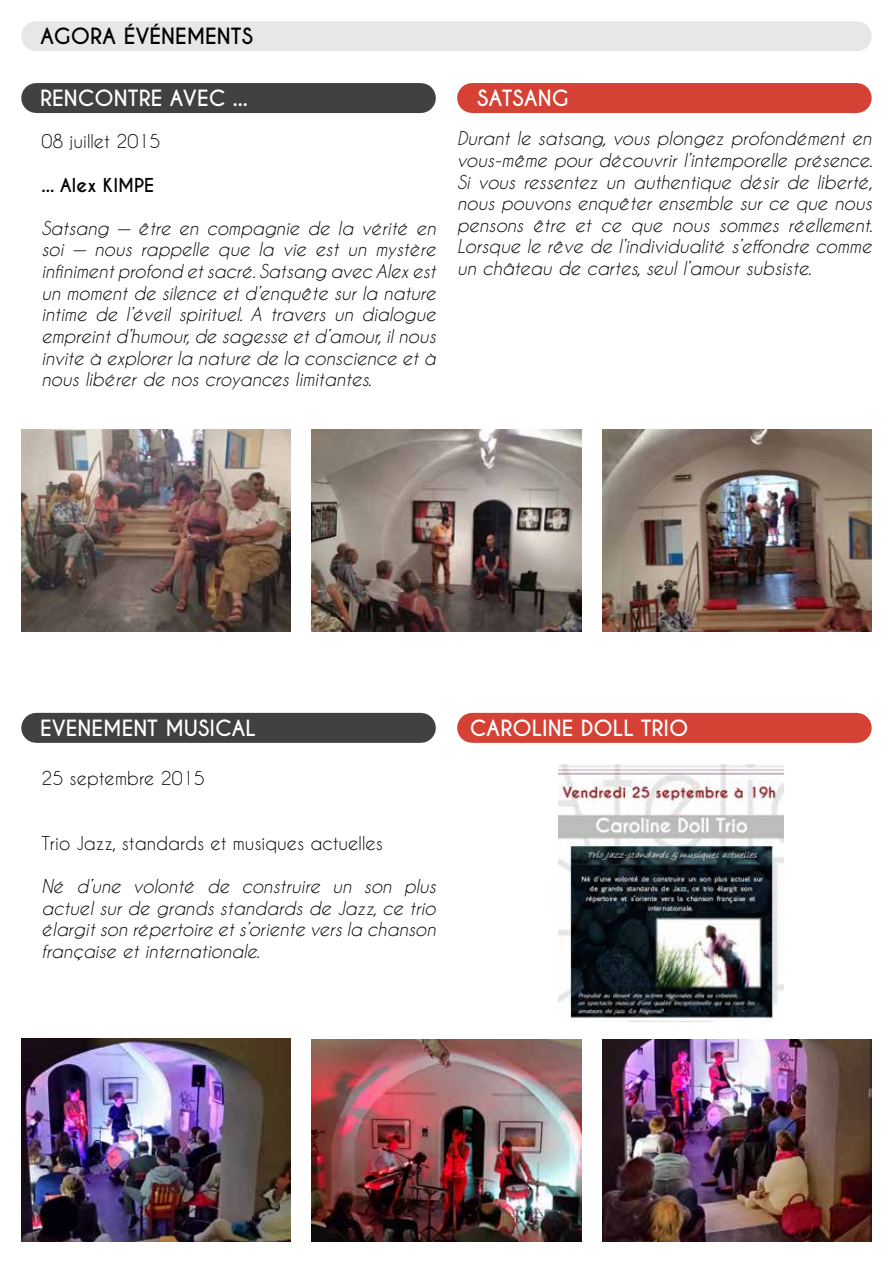
<style>
.page{position:relative;width:893px;height:1263px;background:#fff}
.page>*{position:absolute;margin:0;border:0;box-sizing:border-box;transform-origin:0 0}
.t1{font:700 21px "Caviar Dreams";color:#fff}
.t2{font:700 21px "Caviar Dreams";color:#000}
.t3{font:italic 18px/21.6px "Caviar Dreams";color:#000;text-align:justify}
.t4{font:18px "Caviar Dreams";color:#000}
.t5{font:700 18px "Caviar Dreams";color:#000}
</style>
<div class="page">
<div style="left:36px;top:21px;width:821px;height:30px;background:#e6e7e8"></div>
<div style="left:36px;top:83px;width:385px;height:30px;background:#414042"></div>
<div style="left:472px;top:83px;width:385px;height:30px;background:#d54134"></div>
<div style="left:36px;top:713px;width:385px;height:30px;background:#414042"></div>
<div style="left:472px;top:713px;width:385px;height:30px;background:#d54134"></div>
<img style="left:21px;top:429px;width:270px;height:202px">
<img style="left:312px;top:429px;width:269px;height:202px">
<img style="left:602px;top:429px;width:270px;height:202px">
<img style="left:602px;top:1040px;width:270px;height:202px">
<img style="left:312px;top:1040px;width:269px;height:202px">
<img style="left:21px;top:1038px;width:270px;height:204px">
<img style="left:558px;top:765px;width:225px;height:256px">
<p class="t2" style="left:40px;top:24px;width:214px">AGORA ÉVÉNEM ENTS</p>
<p class="t1" style="left:40px;top:86px;width:15px">RENCONTRE</p>
<p class="t1" style="left:169px;top:86px;width:80px">AVEC ...</p>
<p class="t1" style="left:477px;top:86px;width:14px">SATSANG</p>
<p class="t4" style="left:41px;top:131px;width:120px">08 juillet 2015</p>
<p class="t5" style="left:41px;top:174px;width:103px">... ALEX KI MPE</p>
<p class="t3" style="left:41px;top:217px;width:396px">Satsang — être en compagnie de la vérité en soi — nous rappelle que la vie est un mystère infiniment profond et sacré. Satsang avec Alex est un moment de silence et d’enquête sur la nature intime de l’éveil spirituel. A travers un dialogue empreint d’humour, de sagesse et d’amour, il nous invite à explorer la nature de la conscience et à nous libérer de nos croyances limitantes.</p>
<p class="t3" style="left:457px;top:128px;width:417px">Durant le satsang, vous plongez profondément en vous-même pour découvrir l’intemporelle présence.<br>Si vous ressentez un authentique désir de liberté, nous pouvons enquêter ensemble sur ce que nous pensons être et ce que nous sommes réellement.<br>Lorsque le rêve de l’individualité s’effondre comme un château de cartes, seul l’amour subsiste.</p>
<p class="t1" style="left:40px;top:715px;width:95px">EVENE MENT</p>
<p class="t1" style="left:165px;top:715px;width:32px">MUSICAL</p>
<p class="t1" style="left:470px;top:715px;width:220px">CAROLINE DOLL TRIO</p>
<p class="t4" style="left:41px;top:768px;width:165px">25 septembre 2015</p>
<p class="t4" style="left:41px;top:832px;width:343px">Trio Jazz, standards et musiques actuelles</p>
<p class="t3" style="left:41px;top:875px;width:396px">Né d’une volonté de construire un son plus actuel sur de grands standards de Jazz, ce trio élargit son répertoire et s’oriente vers la chanson française et internationale.</p>
</div>
